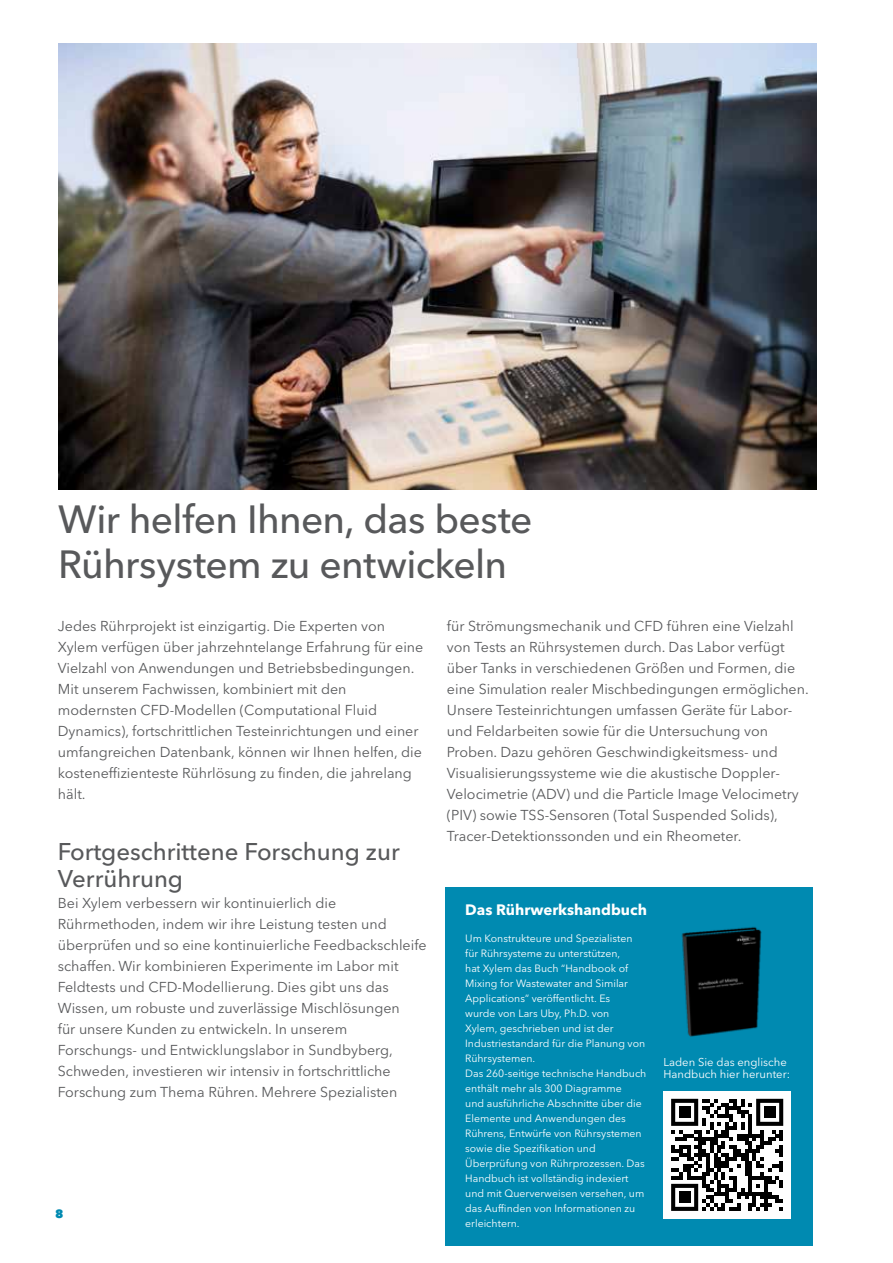
<style>
.page{position:relative;width:893px;height:1263px;background:#fff}
.page>*{position:absolute;margin:0;border:0;box-sizing:border-box;transform-origin:0 0}
.t1{font:500 39px/45px "Avenir Next LT Pro";letter-spacing:-.015em;color:#58595b}
.t2{font:500 24px/27px "Avenir Next LT Pro";color:#58595b}
.t3{font:700 15px "Avenir Next LT Pro";color:#fff}
.t4{font:14.25px/21px "Avenir Next LT Pro";color:#58595b}
.t5{font:800 12px "Avenir Next LT Pro";color:#008ab1}
.t6{font:11.25px/12px "Avenir Next LT Pro";color:#fff}
.t7{font:10.5px/15px "Avenir Next LT Pro";color:#fff}
</style>
<div class="page">
<div style="left:446px;top:887px;width:367px;height:359px;background:#008ab1"></div>
<div style="left:663px;top:1091px;width:128px;height:127px;background:#fff"></div>
<svg style="left:671px;top:1099px;width:112px;height:112px"></svg>
<div style="left:679px;top:1106px;width:11px;height:12px;background:#000"></div>
<div style="left:764px;top:1106px;width:11px;height:12px;background:#000"></div>
<div style="left:679px;top:1191px;width:11px;height:12px;background:#000"></div>
<img style="left:58px;top:43px;width:758px;height:446px">
<img style="left:681px;top:927px;width:81px;height:110px">
<h1 class="t1" style="left:58px;top:497px;width:476px">Wir helfen Ihnen, das beste<br>Rührsystem zu entwickeln</h1>
<p class="t4" style="left:58px;top:616px;width:367px">Jedes Rührprojekt ist einzigartig. Die Experten von Xylem verfügen über jahrzehntelange Erfahrung für eine Vielzahl von Anwendungen und Betriebsbedingungen.<br>Mit unserem Fachwissen, kombiniert mit den modernsten CFD-Modellen (Computational Fluid Dynamics), fortschrittlichen Testeinrichtungen und einer umfangreichen Datenbank, können wir Ihnen helfen, die kosteneffizienteste Rührlösung zu finden, die jahrelang hält.</p>
<p class="t4" style="left:447px;top:616px;width:363px">für Strömungsmechanik und CFD führen eine Vielzahl von Tests an Rührsystemen durch. Das Labor verfügt über Tanks in verschiedenen Größen und Formen, die eine Simulation realer Mischbedingungen ermöglichen.<br>Unsere Testeinrichtungen umfassen Geräte für Labor&shy;und Feldarbeiten sowie für die Untersuchung von Proben. Dazu gehören Geschwindigkeitsmess- und Visualisierungssysteme wie die akustische Doppler-Velocimetrie (ADV) und die Particle Image Velocimetry (PIV) sowie TSS-Sensoren (Total Suspended Solids), Tracer-Detektionssonden und ein Rheometer.</p>
<h2 class="t2" style="left:58px;top:838px;width:343px">Fortgeschrittene Forschung zur<br>Verrührung</h2>
<p class="t4" style="left:58px;top:892px;width:370px">Bei Xylem verbessern wir kontinuierlich die Rührmethoden, indem wir ihre Leistung testen und überprüfen und so eine kontinuierliche Feedbackschleife schaffen. Wir kombinieren Experimente im Labor mit Feldtests und CFD-Modellierung. Dies gibt uns das Wissen, um robuste und zuverlässige Mischlösungen<br>für unsere Kunden zu entwickeln. In unserem Forschungs- und Entwicklungslabor in Sundbyberg, Schweden, investieren wir intensiv in fortschrittliche Forschung zum Thema Rühren. Mehrere Spezialisten</p>
<p class="t3" style="left:465px;top:900px;width:183px">Das Rührwerkshandbuch</p>
<p class="t7" style="left:465px;top:931px;width:183px">Um Konstrukteure und Spezialisten für Rührsysteme zu unterstützen,<br>hat Xylem das Buch “Handbook of<br>Mixing for Wastewater and Similar<br>Applications” veröffentlicht. Es<br>wurde von Lars Uby, Ph.D. von<br>Xylem, geschrieben und ist der<br>Industriestandard für die Planung von<br>Rührsystemen.<br>Das 260-seitige technische Handbuch enthält mehr als 300 Diagramme<br>und ausführliche Abschnitte über die<br>Elemente und Anwendungen des<br>Rührens, Entwürfe von Rührsystemen sowie die Spezifikation und<br>Überprüfung von Rührprozessen. Das<br>Handbuch ist vollständig indexiert und mit Querverweisen versehen, um das Auffinden von Informationen zu erleichtern.</p>
<p class="t6" style="left:663px;top:1056px;width:128px">Laden Sie das englische<br>Handbuch hier herunter:</p>
<p class="t5" style="left:55px;top:1206px;width:10px">8</p>
</div>
